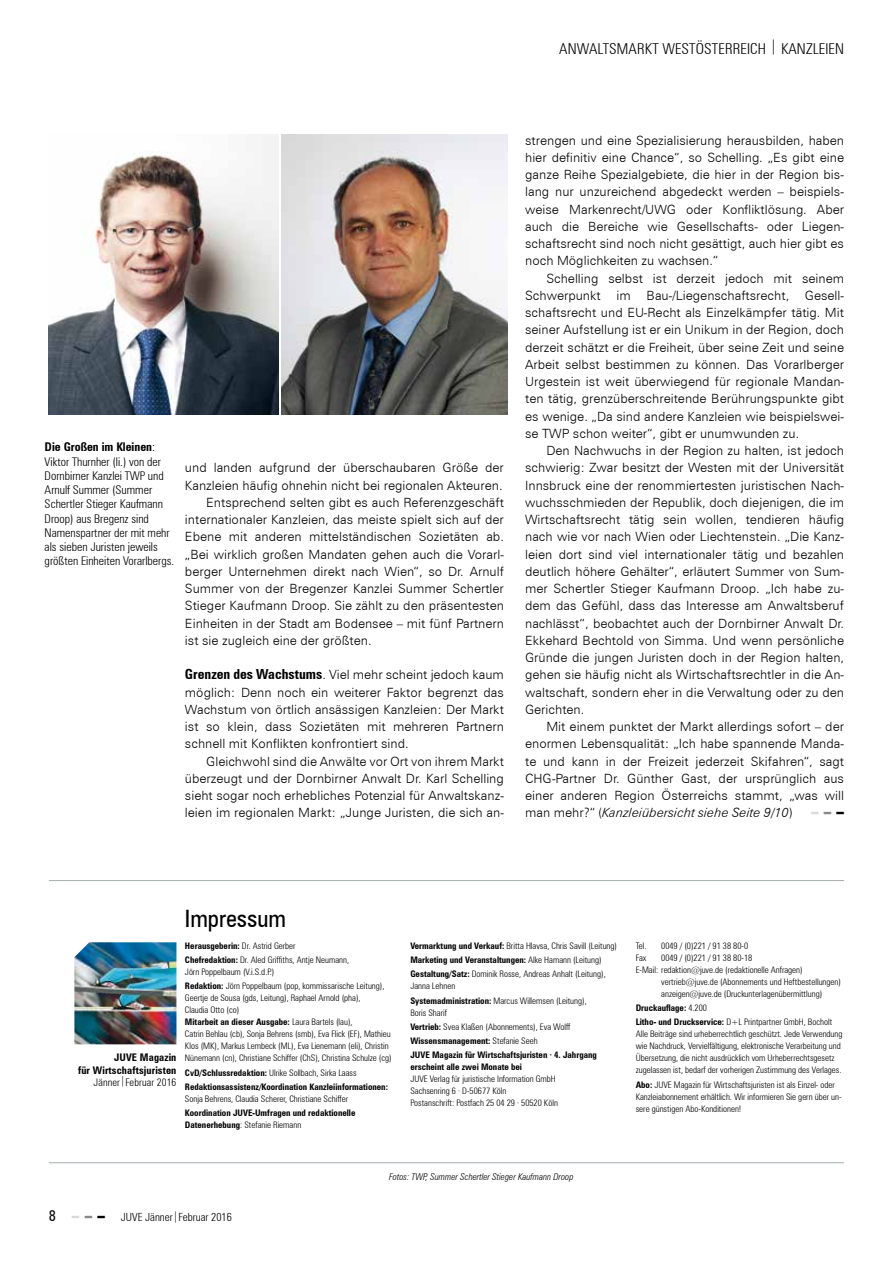
<style>
.page{position:relative;width:893px;height:1263px;background:#fff}
.page>*{position:absolute;margin:0;border:0;box-sizing:border-box;transform-origin:0 0}
.t1{font:condensed 24px "Zurich BT";color:#000}
.t2{font:300 condensed 15px "Zurich BT";letter-spacing:.01em;color:#000}
.t3{font:300 12.75px/17.2px "Zurich BT";color:#000;text-align:justify}
.t4{font:300 condensed 12px/14.2px "Zurich BT";color:#000}
.t5{font:300 condensed 11.25px "Zurich BT";color:#000}
.t6{font:700 condensed 10.5px/12.8px "Zurich BT";letter-spacing:.01em;color:#000;text-align:right}
.t7{font:300 condensed 10.5px "Zurich BT";letter-spacing:.01em;color:#000}
.t8{font:italic 300 condensed 9.3px "Zurich BT";color:#000}
.t9{font:300 condensed 9px/12px "Zurich BT";color:#000}
.t10{font:700 condensed 9px/14.1px "Zurich BT";color:#000}
.s1{font-weight:700}
.s2{font-weight:700;font-stretch:condensed;font-size:13.8px}
.s3{font-style:italic}
.s4{font-weight:900;font-size:15px;color:#d9dadb}
.s5{font-weight:900;font-size:15px;color:#87888a}
.s6{font-weight:900;font-size:15px}
.s7{font-weight:300}
.s8{font-weight:400;font-size:15px}
.s9{font-weight:900;font-stretch:normal;font-size:15px;color:#d9dadb}
.s10{font-weight:900;font-stretch:normal;font-size:15px;color:#87888a}
.s11{font-weight:900;font-stretch:normal;font-size:15px}
</style>
<div class="page">
<hr style="left:49px;top:1162px;width:795px;height:1px;background:#a6acaf">
<hr style="left:49px;top:880px;width:795px;height:1px;background:#a6acaf">
<img style="left:49px;top:135px;width:229px;height:279px">
<img style="left:281px;top:135px;width:226px;height:279px">
<img style="left:74px;top:942px;width:102px;height:102px">
<p class="t2" style="left:559px;top:39px;width:286px">ANWALTSMARKT WESTÖSTERREICH | KANZLEIEN</p>
<p class="t4" style="left:45px;top:440px;width:131px"><span class="s1">Die Großen im Kleinen</span>:<br>Viktor Thurnher (li.) von der<br>Dornbirner Kanzlei TWP und<br>Arnulf Summer (Summer<br>Schertler Stieger Kaufmann<br>Droop) aus Bregenz sind<br>Namenspartner der mit mehr als sieben Juristen jeweils größten Einheiten Vorarlbergs.</p>
<p class="t3" style="left:185px;top:459px;width:320px">und landen aufgrund der überschaubaren Größe der</p>
<p class="t3" style="left:185px;top:476px;width:319px">Kanzleien häufig ohnehin nicht bei regionalen Akteuren.</p>
<p class="t3" style="left:206px;top:494px;width:299px">Entsprechend selten gibt es auch Referenzgeschäft</p>
<p class="t3" style="left:185px;top:511px;width:320px">internationaler Kanzleien, das meiste spielt sich auf der</p>
<p class="t3" style="left:185px;top:528px;width:320px">Ebene mit anderen mittelständischen Sozietäten ab.</p>
<p class="t3" style="left:185px;top:545px;width:320px">„Bei wirklich großen Mandaten gehen auch die Vorarl-</p>
<p class="t3" style="left:185px;top:563px;width:320px">berger Unternehmen direkt nach Wien“, so Dr. Arnulf</p>
<p class="t3" style="left:185px;top:580px;width:320px">Summer von der Bregenzer Kanzlei Summer Schertler</p>
<p class="t3" style="left:185px;top:597px;width:320px">Stieger Kaufmann Droop. Sie zählt zu den präsentesten</p>
<p class="t3" style="left:185px;top:614px;width:320px">Einheiten in der Stadt am Bodensee – mit fünf Partnern</p>
<p class="t3" style="left:185px;top:632px;width:188px">ist sie zugleich eine der größten.</p>
<p class="t3" style="left:185px;top:666px;width:320px"><span class="s2">Grenzen des Wachstums</span>. Viel mehr scheint jedoch kaum möglich: Denn noch ein weiterer Faktor begrenzt das Wachstum von örtlich ansässigen Kanzleien: Der Markt ist so klein, dass Sozietäten mit mehreren Partnern schnell mit Konflikten konfrontiert sind.</p>
<p class="t3" style="left:185px;top:752px;width:320px;text-indent:21px">Gleichwohl sind die Anwälte vor Ort von ihrem Markt überzeugt und der Dornbirner Anwalt Dr. Karl Schelling sieht sogar noch erhebliches Potenzial für Anwaltskanz&shy;leien im regionalen Markt: „Junge Juristen, die sich an-</p>
<p class="t3" style="left:525px;top:131px;width:320px">strengen und eine Spezialisierung herausbilden, haben hier definitiv eine Chance“, so Schelling. „Es gibt eine ganze Reihe Spezialgebiete, die hier in der Region bis&shy;lang nur unzureichend abgedeckt werden – beispiels&shy;weise Markenrecht/UWG oder Konfliktlösung. Aber auch die Bereiche wie Gesellschafts- oder Liegen&shy;schaftsrecht sind noch nicht gesättigt, auch hier gibt es noch Möglichkeiten zu wachsen.“</p>
<p class="t3" style="left:525px;top:269px;width:320px;text-indent:21px">Schelling selbst ist derzeit jedoch mit seinem Schwerpunkt im Bau-/Liegenschaftsrecht, Gesell&shy;schaftsrecht und EU-Recht als Einzelkämpfer tätig. Mit seiner Aufstellung ist er ein Unikum in der Region, doch derzeit schätzt er die Freiheit, über seine Zeit und seine Arbeit selbst bestimmen zu können. Das Vorarlberger Urgestein ist weit überwiegend für regionale Mandan&shy;ten tätig, grenzüberschreitende Berührungspunkte gibt es wenige. „Da sind andere Kanzleien wie beispielswei&shy;se TWP schon weiter“, gibt er unumwunden zu.</p>
<p class="t3" style="left:525px;top:442px;width:320px;text-indent:21px">Den Nachwuchs in der Region zu halten, ist jedoch schwierig: Zwar besitzt der Westen mit der Universität Innsbruck eine der renommiertesten juristischen Nach&shy;wuchsschmieden der Republik, doch diejenigen, die im Wirtschaftsrecht tätig sein wollen, tendieren häufig nach wie vor nach Wien oder Liechtenstein. „Die Kanz&shy;leien dort sind viel internationaler tätig und bezahlen deutlich höhere Gehälter“, erläutert Summer von Sum&shy;mer Schertler Stieger Kaufmann Droop. „Ich habe zu&shy;dem das Gefühl, dass das Interesse am Anwaltsberuf nachlässt“, beobachtet auch der Dornbirner Anwalt Dr.<br>Ekkehard Bechtold von Simma. Und wenn persönliche Gründe die jungen Juristen doch in der Region halten, gehen sie häufig nicht als Wirtschaftsrechtler in die An&shy;waltschaft, sondern eher in die Verwaltung oder zu den Gerichten.</p>
<p class="t3" style="left:525px;top:718px;width:320px;text-indent:21px">Mit einem punktet der Markt allerdings sofort – der enormen Lebensqualität: „Ich habe spannende Manda&shy;te und kann in der Freizeit jederzeit Skifahren“, sagt CHG-Partner Dr. Günther Gast, der ursprünglich aus einer anderen Region Österreichs stammt, „was will man mehr?“ (<span class="s3">Kanzleiübersicht siehe Seite 9/10</span>) <span class="s4">–</span> <span class="s5">–</span> <span class="s6">–</span></p>
<p class="t6" style="left:78px;top:1051px;width:100px">JUVE Magazin<br>für Wirtschaftsjuristen</p>
<p class="t7" style="left:94px;top:1076px;width:84px">Jänner|Februar 2016</p>
<h1 class="t1" style="left:185px;top:904px;width:103px">Impressum</h1>
<p class="t9" style="left:185px;top:939px;width:166px;line-height:14.1px"><span class="s1">Herausgeberin:</span> Dr. Astrid Gerber<br><span class="s1">Chefredaktion:</span> Dr. Aled Griffiths, Antje Neumann,</p>
<p class="t9" style="left:185px;top:965px;width:201px;line-height:14.1px">Jörn Poppelbaum (V.i.S.d.P.)<br><span class="s1">Redaktion:</span> Jörn Poppelbaum (pop, kommissarische Leitung),</p>
<p class="t9" style="left:185px;top:992px;width:208px">Geertje de Sousa (gds, Leitung), Raphael Arnold (pha),<br>Claudia Otto (co)<br><span class="s1">Mitarbeit an dieser Ausgabe:</span> Laura Bartels (lau),<br>Catrin Behlau (cb), Sonja Behrens (smb), Eva Flick (EF), Mathieu Klos (MK), Markus Lembeck (ML), Eva Lienemann (eli), Christin Nünemann (cn), Christiane Schiffer (ChS), Christina Schulze (cg)</p>
<p class="t10" style="left:185px;top:1065px;width:205px">CvD/Schlussredaktion: <span class="s7">Ulrike Sollbach, Sirka Laass<br></span>Redaktionsassistenz/Koordination Kanzleiinformationen:</p>
<p class="t9" style="left:185px;top:1092px;width:165px">Sonja Behrens, Claudia Scherer, Christiane Schiffer</p>
<p class="t10" style="left:185px;top:1106px;width:172px;line-height:12px">Koordination JUVE-Umfragen und redaktionelle<br>Datenerhebung<span class="s7">: Stefanie Riemann</span></p>
<p class="t9" style="left:410px;top:939px;width:208px;line-height:14.1px"><span class="s1">Vermarktung und Verkauf:</span> Britta Hlavsa, Chris Savill (Leitung)<br><span class="s1">Marketing und Veranstaltungen:</span> Alke Hamann (Leitung)<br><span class="s1">Gestaltung/Satz:</span> Dominik Rosse, Andreas Anhalt (Leitung),</p>
<p class="t9" style="left:410px;top:979px;width:178px;line-height:14.1px">Janna Lehnen<br><span class="s1">Systemadministration:</span> Marcus Willemsen (Leitung),</p>
<p class="t10" style="left:410px;top:1005px;width:188px"><span class="s7">Boris Sharif<br></span>Vertrieb: <span class="s7">Svea Klaßen (Abonnements), Eva Wolff </span>Wissensmanagement: <span class="s7">Stefanie Seeh<br></span>JUVE Magazin für Wirtschaftsjuristen · 4. Jahrgang</p>
<p class="t10" style="left:410px;top:1059px;width:113px">erscheint alle zwei Monate bei</p>
<p class="t9" style="left:410px;top:1073px;width:149px">JUVE Verlag für juristische Information GmbH<br>Sachsenring 6 · D-50677 Köln<br>Postanschrift: Postfach 25 04 29 · 50520 Köln</p>
<p class="t8" style="left:389px;top:1171px;width:186px">Fotos: TWP, Summer Schertler Stieger Kaufmann Droop</p>
<p class="t9" style="left:636px;top:940px;width:12px">Tel.</p>
<p class="t9" style="left:661px;top:940px;width:88px">0049 / (0)221 / 91 38 80-0</p>
<p class="t9" style="left:636px;top:952px;width:12px">Fax</p>
<p class="t9" style="left:661px;top:952px;width:93px">0049 / (0)221 / 91 38 80-18</p>
<p class="t9" style="left:636px;top:964px;width:168px">E-Mail: redaktion@juve.de (redaktionelle Anfragen)</p>
<p class="t9" style="left:661px;top:976px;width:181px">vertrieb@juve.de (Abonnements und Heftbestellungen)</p>
<p class="t9" style="left:661px;top:988px;width:162px">anzeigen@juve.de (Druckunterlagenübermittlung)</p>
<p class="t10" style="left:636px;top:1001px;width:198px">Druckauflage: <span class="s7">4.200<br></span>Litho- und Druckservice: <span class="s7">D+L Printpartner GmbH, Bocholt</span></p>
<p class="t9" style="left:636px;top:1028px;width:208px">Alle Beiträge sind urheberrechtlich geschützt. Jede Verwendung wie Nachdruck, Vervielfältigung, elektronische Verarbeitung und Übersetzung, die nicht ausdrücklich vom Urheberrechtsgesetz zugelassen ist, bedarf der vorherigen Zustimmung des Verlages.</p>
<p class="t9" style="left:636px;top:1078px;width:207px"><span class="s1">Abo:</span> JUVE Magazin für Wirtschaftsjuristen ist als Einzel- oder<br>Kanzleiabonnement erhältlich. Wir informieren Sie gern über un&shy;sere günstigen Abo-Konditionen!</p>
<p class="t5" style="left:49px;top:1210px;width:185px"><span class="s8">8</span> <span class="s9">–</span> <span class="s10">–</span> <span class="s11">–</span> JUVE Jänner|Februar 2016</p>
</div>
